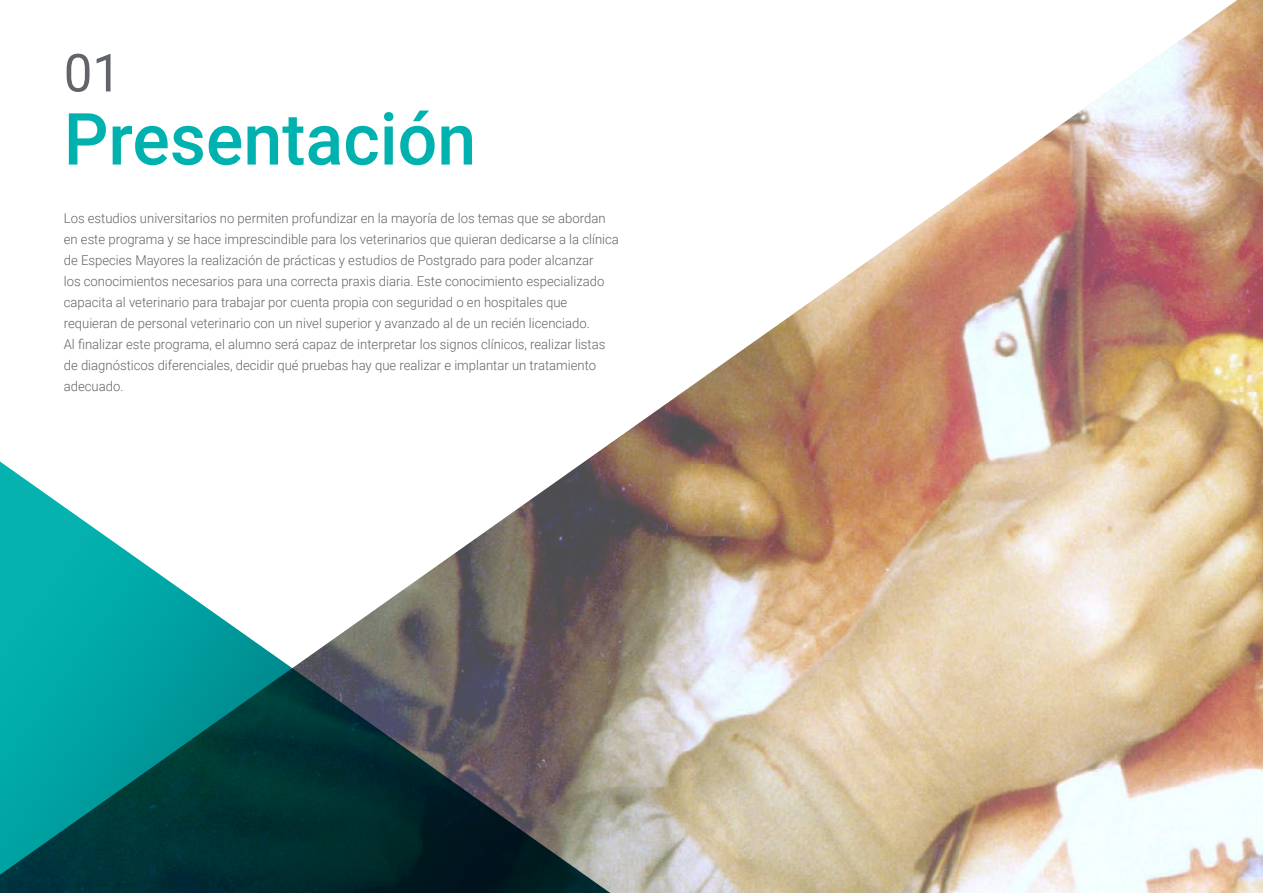
<style>
.page{position:relative;width:1263px;height:893px;background:#fff}
.page>*{position:absolute;margin:0;border:0;box-sizing:border-box;transform-origin:0 0}
.t1{font:500 72px "Roboto";color:#00b2af}
.t2{font:52.5px "Roboto";color:#61646a}
.t3{font:300 13.5px/21px "Roboto";color:#61646a}
</style>
<div class="page">
<img style="left:606px;top:0;width:657px;height:893px">
<svg style="left:0;top:446px;width:640px;height:447px"></svg>
<h2 class="t2" style="left:64px;top:36px;width:59px">01</h2>
<h1 class="t1" style="left:64px;top:89px;width:414px">Presentación</h1>
<p class="t3" style="left:64px;top:207px;width:557px">Los estudios universitarios no permiten profundizar en la mayoría de los temas que se abordan en este programa y se hace imprescindible para los veterinarios que quieran dedicarse a la clínica de Especies Mayores la realización de prácticas y estudios de Postgrado para poder alcanzar<br>los conocimientos necesarios para una correcta praxis diaria. Este conocimiento especializado capacita al veterinario para trabajar por cuenta propia con seguridad o en hospitales que requieran de personal veterinario con un nivel superior y avanzado al de un recién licenciado.<br>Al finalizar este programa, el alumno será capaz de interpretar los signos clínicos, realizar listas de diagnósticos diferenciales, decidir qué pruebas hay que realizar e implantar un tratamiento adecuado.</p>
</div>
